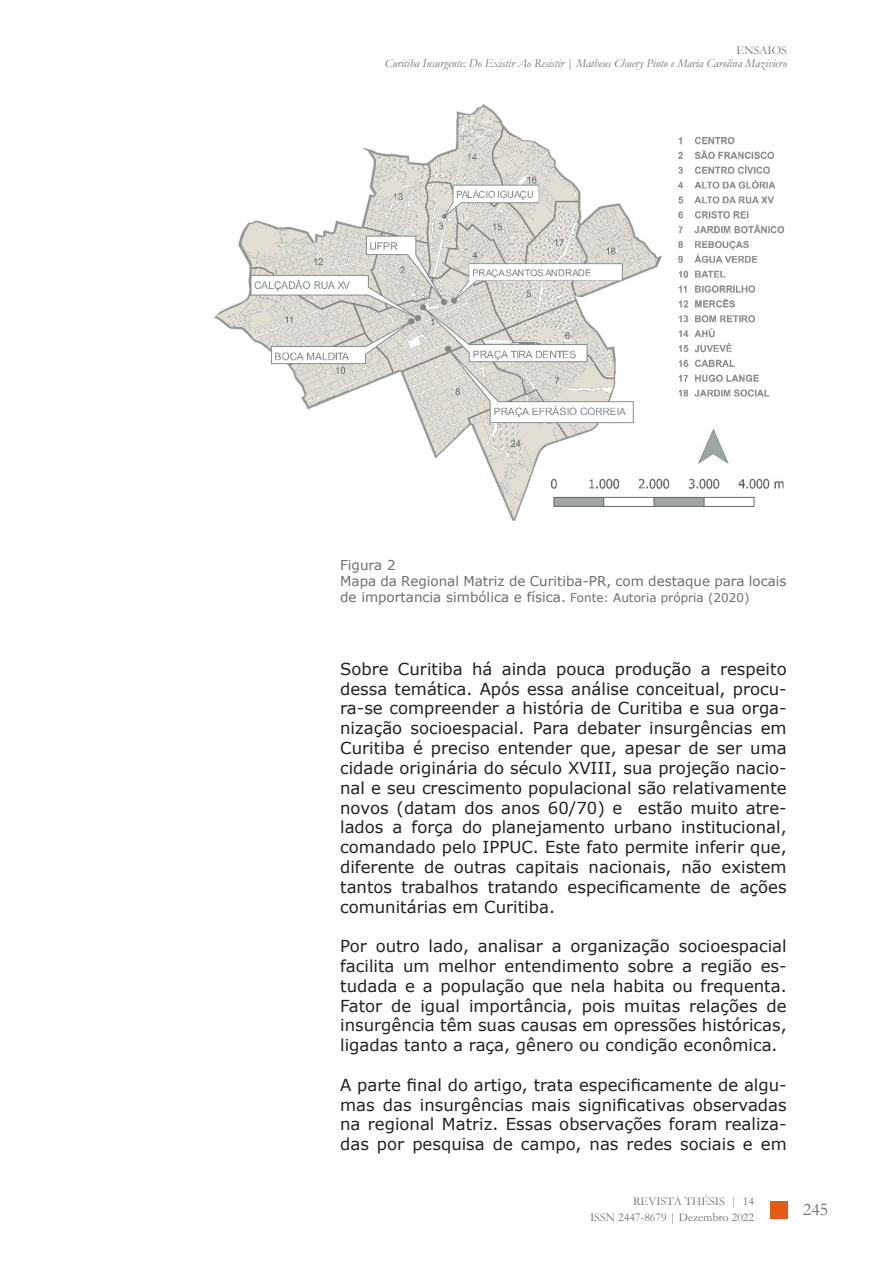
<style>
.page{position:relative;width:893px;height:1263px;background:#fff}
.page>*{position:absolute;margin:0;border:0;box-sizing:border-box;transform-origin:0 0}
.t1{font:18px "Garamond";color:#6d6f72}
.Artigos_-_Texto{font:16.5px/19.8px "Verdana";color:#231f20;text-align:justify}
.Legendas_-_Título{font:13.5px/16.2px "Verdana";color:#6c6d70}
.t2{font:italic 12px/12.8px "Garamond";color:#6d6f72;text-align:right}
.t3{font:12px/16.2px "Garamond";color:#6d6f72;text-align:right}
.s1{font-style:normal}
.s2{font-size:12px}
</style>
<div class="page">
<div style="left:770px;top:1201px;width:17px;height:17px;background:#e15d15"></div>
<img style="left:214px;top:104px;width:570px;height:417px">
<p class="t2" style="left:385px;top:44px;width:403px"><span class="s1">ENSAIOS<br></span>Curitiba Insurgente: Do Existir Ao Resistir <span class="s1">|</span> Matheus Chuery Pinto e Maria Carolina Maziviero</p>
<p class="Legendas_-_Título" style="left:340px;top:556px;width:57px">Figura 2</p>
<p class="Legendas_-_Título" style="left:340px;top:573px;width:448px">Mapa da Regional Matriz de Curitiba-PR, com destaque para locais de importancia simbólica e física. <span class="s2">Fonte: Autoria própria (2020)</span></p>
<p class="Artigos_-_Texto" style="left:340px;top:659px;width:448px">Sobre Curitiba há ainda pouca produção a respeito dessa temática. Após essa análise conceitual, procu&shy;ra-se compreender a história de Curitiba e sua orga&shy;nização socioespacial. Para debater insurgências em Curitiba é preciso entender que, apesar de ser uma cidade originária do século XVIII, sua projeção nacio&shy;nal e seu crescimento populacional são relativamente novos (datam dos anos 60/70) e estão muito atre&shy;lados a força do planejamento urbano institucional, comandado pelo IPPUC. Este fato permite inferir que, diferente de outras capitais nacionais, não existem tantos trabalhos tratando especificamente de ações comunitárias em Curitiba.</p>
<p class="Artigos_-_Texto" style="left:340px;top:936px;width:448px">Por outro lado, analisar a organização socioespacial facilita um melhor entendimento sobre a região es&shy;tudada e a população que nela habita ou frequenta.<br>Fator de igual importância, pois muitas relações de insurgência têm suas causas em opressões históricas, ligadas tanto a raça, gênero ou condição econômica.</p>
<p class="Artigos_-_Texto" style="left:340px;top:1075px;width:448px">A parte final do artigo, trata especificamente de algu&shy;mas das insurgências mais significativas observadas na regional Matriz. Essas observações foram realiza&shy;das por pesquisa de campo, nas redes sociais e em</p>
<p class="t3" style="left:590px;top:1193px;width:166px">REVISTA THÉSIS | 14<br>ISSN 2447-8679 | Dezembro 2022</p>
<p class="t1" style="left:803px;top:1197px;width:27px">245</p>
</div>
